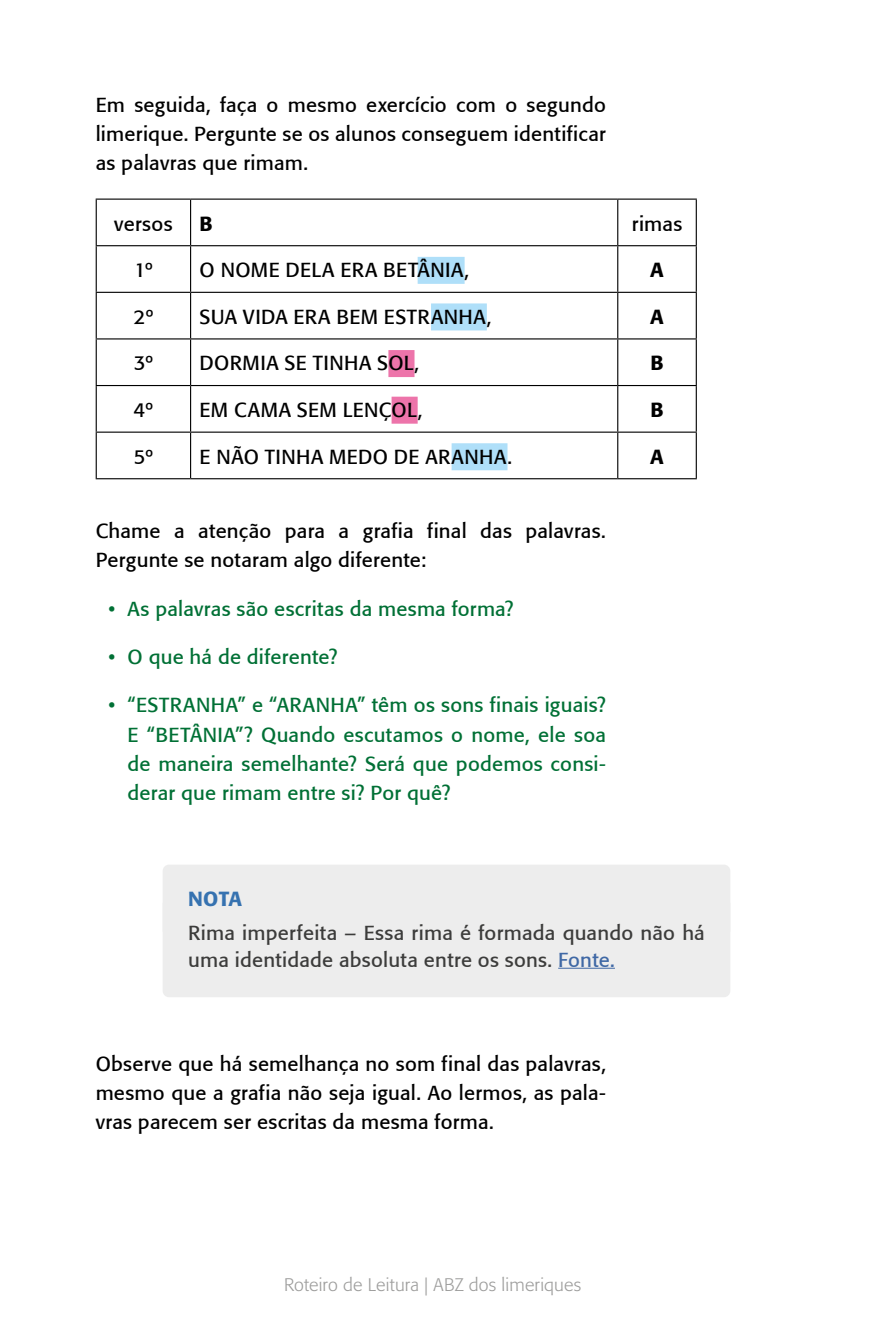
<style>
.page{position:relative;width:893px;height:1340px;background:#fff}
.page>*{position:absolute;margin:0;border:0;box-sizing:border-box;transform-origin:0 0}
.t1{font:20.25px/29.2px "Formata";letter-spacing:.015em;color:#000;text-align:justify}
.t2{font:20.25px/29.2px "Formata";letter-spacing:.01em;color:#007035;text-align:justify}
.dica-nota{font:20.25px/27px "Formata";letter-spacing:.01em;color:#3c3c3b}
.t3{font:500 20.25px "Formata";color:#000}
.dica-nota-2{font:500 20.25px "Formata";color:#3672b0}
.t4{font:300 18px "Formata";letter-spacing:.01em;color:#9d9d9c}
.s1{color:#3f68a5}
</style>
<div class="page">
<hr style="left:96px;top:198px;width:95px;height:2px;background:#000">
<hr style="left:96px;top:200px;width:1px;height:45px;background:#000">
<hr style="left:191px;top:198px;width:427px;height:2px;background:#000">
<hr style="left:190px;top:200px;width:1px;height:45px;background:#000">
<hr style="left:618px;top:198px;width:79px;height:2px;background:#000">
<hr style="left:617px;top:200px;width:1px;height:45px;background:#000">
<hr style="left:696px;top:200px;width:1px;height:45px;background:#000">
<hr style="left:96px;top:245px;width:95px;height:1px;background:#000">
<hr style="left:96px;top:246px;width:1px;height:46px;background:#000">
<hr style="left:191px;top:245px;width:427px;height:1px;background:#000">
<hr style="left:190px;top:246px;width:1px;height:46px;background:#000">
<hr style="left:618px;top:245px;width:79px;height:1px;background:#000">
<hr style="left:617px;top:246px;width:1px;height:46px;background:#000">
<hr style="left:696px;top:246px;width:1px;height:46px;background:#000">
<hr style="left:96px;top:292px;width:95px;height:1px;background:#000">
<hr style="left:96px;top:293px;width:1px;height:45px;background:#000">
<hr style="left:191px;top:292px;width:427px;height:1px;background:#000">
<hr style="left:190px;top:293px;width:1px;height:45px;background:#000">
<hr style="left:618px;top:292px;width:79px;height:1px;background:#000">
<hr style="left:617px;top:293px;width:1px;height:45px;background:#000">
<hr style="left:696px;top:293px;width:1px;height:45px;background:#000">
<hr style="left:96px;top:338px;width:95px;height:1px;background:#000">
<hr style="left:96px;top:339px;width:1px;height:46px;background:#000">
<hr style="left:191px;top:338px;width:427px;height:1px;background:#000">
<hr style="left:190px;top:339px;width:1px;height:46px;background:#000">
<hr style="left:618px;top:338px;width:79px;height:1px;background:#000">
<hr style="left:617px;top:339px;width:1px;height:46px;background:#000">
<hr style="left:696px;top:339px;width:1px;height:46px;background:#000">
<hr style="left:96px;top:385px;width:95px;height:1px;background:#000">
<hr style="left:96px;top:386px;width:1px;height:45px;background:#000">
<hr style="left:191px;top:385px;width:427px;height:1px;background:#000">
<hr style="left:190px;top:386px;width:1px;height:45px;background:#000">
<hr style="left:618px;top:385px;width:79px;height:1px;background:#000">
<hr style="left:617px;top:386px;width:1px;height:45px;background:#000">
<hr style="left:696px;top:386px;width:1px;height:45px;background:#000">
<hr style="left:96px;top:431px;width:95px;height:2px;background:#000">
<hr style="left:96px;top:433px;width:1px;height:45px;background:#000">
<hr style="left:191px;top:431px;width:427px;height:2px;background:#000">
<hr style="left:190px;top:433px;width:1px;height:45px;background:#000">
<hr style="left:618px;top:431px;width:79px;height:2px;background:#000">
<hr style="left:617px;top:433px;width:1px;height:45px;background:#000">
<hr style="left:696px;top:433px;width:1px;height:45px;background:#000">
<hr style="left:96px;top:478px;width:95px;height:1px;background:#000">
<hr style="left:191px;top:478px;width:427px;height:1px;background:#000">
<hr style="left:618px;top:478px;width:79px;height:1px;background:#000">
<div style="left:418px;top:257px;width:47px;height:27px;background:#afdff9"></div>
<div style="left:431px;top:303px;width:56px;height:27px;background:#afdff9"></div>
<div style="left:388px;top:350px;width:26px;height:27px;background:#ed74aa"></div>
<div style="left:392px;top:396px;width:26px;height:27px;background:#ed74aa"></div>
<div style="left:452px;top:443px;width:55px;height:27px;background:#afdff9"></div>
<div style="left:163px;top:864px;width:567px;height:72px;background:#ededed;border-radius:6px"></div>
<div style="left:163px;top:898px;width:567px;height:99px;background:#ededed;border-radius:6px"></div>
<hr style="left:558px;top:967px;width:57px;height:1px;background:#3f68a5">
<p class="t1" style="left:96px;top:90px;width:512px">Em seguida, faça o mesmo exercício com o segundo limerique. Pergunte se os alunos conseguem identificar as palavras que rimam.</p>
<p class="t1" style="left:114px;top:209px;width:60px">versos</p>
<p class="t3" style="left:200px;top:211px;width:15px">B</p>
<p class="t1" style="left:632px;top:209px;width:52px">rimas</p>
<p class="t1" style="left:134px;top:255px;width:20px">1º</p>
<p class="t1" style="left:200px;top:255px;width:271px">O NOME DELA ERA BETÂNIA,</p>
<p class="t3" style="left:650px;top:257px;width:15px">A</p>
<p class="t1" style="left:133px;top:302px;width:21px">2º</p>
<p class="t1" style="left:200px;top:302px;width:293px">SUA VIDA ERA BEM ESTRANHA,</p>
<p class="t3" style="left:650px;top:304px;width:15px">A</p>
<p class="t1" style="left:134px;top:348px;width:21px">3º</p>
<p class="t1" style="left:200px;top:348px;width:221px">DORMIA SE TINHA SOL,</p>
<p class="t3" style="left:650px;top:351px;width:15px">B</p>
<p class="t1" style="left:134px;top:395px;width:21px">4º</p>
<p class="t1" style="left:200px;top:395px;width:224px">EM CAMA SEM LENÇOL,</p>
<p class="t3" style="left:650px;top:397px;width:15px">B</p>
<p class="t1" style="left:134px;top:442px;width:21px">5º</p>
<p class="t1" style="left:200px;top:442px;width:314px">E NÃO TINHA MEDO DE ARANHA.</p>
<p class="t3" style="left:650px;top:444px;width:15px">A</p>
<p class="t1" style="left:96px;top:516px;width:512px">Chame a atenção para a grafia final das palavras.<br>Pergunte se notaram algo diferente:</p>
<p class="t2" style="left:108px;top:593px;width:407px">• As palavras são escritas da mesma forma?</p>
<p class="t2" style="left:108px;top:642px;width:231px">• O que há de diferente?</p>
<p class="t2" style="left:128px;top:690px;width:480px;text-indent:-19px">• “ESTRANHA” e “ARANHA” têm os sons finais iguais?<br>E “BETÂNIA”? Quando escutamos o nome, ele soa de maneira semelhante? Será que podemos consi&shy;derar que rimam entre si? Por quê?</p>
<p class="dica-nota-2" style="left:188px;top:886px;width:55px">NOTA</p>
<p class="dica-nota" style="left:188px;top:919px;width:518px">Rima imperfeita – Essa rima é formada quando não há uma identidade absoluta entre os sons. <span class="s1">Fonte.</span></p>
<p class="t1" style="left:96px;top:1048px;width:512px">Observe que há semelhança no som final das palavras, mesmo que a grafia não seja igual. Ao lermos, as pala&shy;vras parecem ser escritas da mesma forma.</p>
<p class="t4" style="left:284px;top:1273px;width:299px">Roteiro de Leitura | ABZ dos limeriques</p>
</div>
